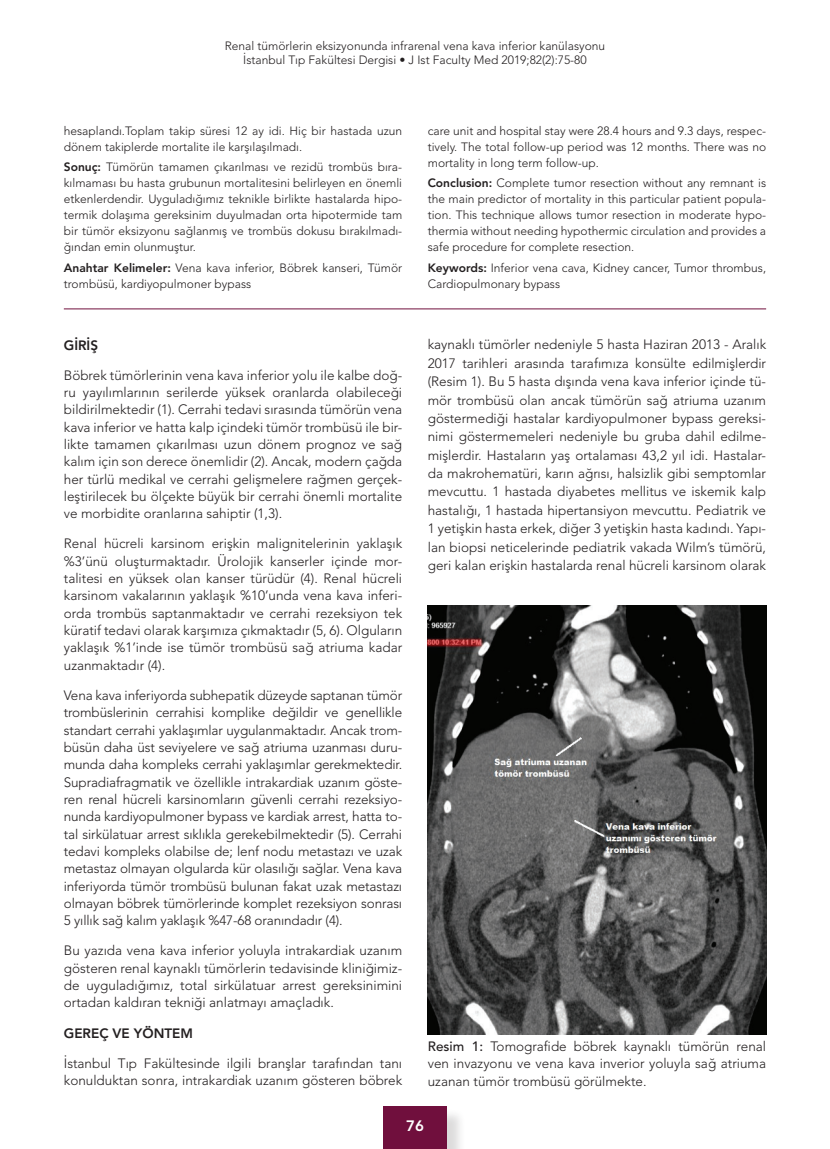
<style>
.page{position:relative;width:830px;height:1149px;background:#fff}
.page>*{position:absolute;margin:0;border:0;box-sizing:border-box;transform-origin:0 0}
.t1{font:800 15px "Avenir LT Std";color:#fff}
.t2{font:300 13.5px/17.2px "Avenir LT Std";color:#231f20;text-align:justify}
.t3{font:800 13.5px "Avenir LT Std";color:#231f20}
.t4{font:300 12px/16px "Avenir LT Std";color:#231f20}
.s1{font-weight:800}
.s2{font-weight:500}
</style>
<div class="page">
<div style="left:385px;top:1108px;width:80px;height:40px;background:#231f20;opacity:.16"></div>
<div style="left:383px;top:1106px;width:63px;height:42px;background:#700f3d"></div>
<hr style="left:64px;top:308px;width:701px;height:1px;background:#700f3d">
<img style="left:427px;top:605px;width:338px;height:428px">
<p class="t4" style="left:224px;top:39px;width:382px;line-height:14.4px;text-align:center">Renal tümörlerin eksizyonunda infrarenal vena kava inferior kanülasyonu<br>İstanbul Tıp Fakültesi Dergisi • J Ist Faculty Med 2019;82(2):75-80</p>
<p class="t4" style="left:64px;top:122px;width:340px">hesaplandı.Toplam takip süresi 12 ay idi. Hiç bir hastada uzun dönem takiplerde mortalite ile karşılaşılmadı.</p>
<p class="t4" style="left:64px;top:159px;width:340px;text-align:justify"><span class="s1">Sonuç:</span> Tümörün tamamen çıkarılması ve rezidü trombüs bıra&shy;kılmaması bu hasta grubunun mortalitesini belirleyen en önemli etkenlerdendir. Uyguladığımız teknikle birlikte hastalarda hipo&shy;termik dolaşıma gereksinim duyulmadan orta hipotermide tam bir tümör eksizyonu sağlanmış ve trombüs dokusu bırakılmadı&shy;ğından emin olunmuştur.</p>
<p class="t4" style="left:64px;top:259px;width:340px"><span class="s1">Anahtar Kelimeler:</span> Vena kava inferior, Böbrek kanseri, Tümör trombüsü, kardiyopulmoner bypass</p>
<p class="t3" style="left:64px;top:337px;width:36px">GİRİŞ</p>
<p class="t2" style="left:64px;top:366px;width:340px">Böbrek tümörlerinin vena kava inferior yolu ile kalbe doğ&shy;ru yayılımlarının serilerde yüksek oranlarda olabileceği bildirilmektedir (1). Cerrahi tedavi sırasında tümörün vena kava inferior ve hatta kalp içindeki tümör trombüsü ile bir&shy;likte tamamen çıkarılması uzun dönem prognoz ve sağ kalım için son derece önemlidir (2). Ancak, modern çağda her türlü medikal ve cerrahi gelişmelere rağmen gerçek&shy;leştirilecek bu ölçekte büyük bir cerrahi önemli mortalite ve morbidite oranlarına sahiptir (1,3).</p>
<p class="t2" style="left:64px;top:535px;width:340px">Renal hücreli karsinom erişkin malignitelerinin yaklaşık %3’ünü oluşturmaktadır. Ürolojik kanserler içinde mor&shy;talitesi en yüksek olan kanser türüdür (4). Renal hücreli karsinom vakalarının yaklaşık %10’unda vena kava inferi&shy;orda trombüs saptanmaktadır ve cerrahi rezeksiyon tek küratif tedavi olarak karşımıza çıkmaktadır (5, 6). Olguların yaklaşık %1’inde ise tümör trombüsü sağ atriuma kadar uzanmaktadır (4).</p>
<p class="t2" style="left:64px;top:686px;width:340px">Vena kava inferiyorda subhepatik düzeyde saptanan tümör trombüslerinin cerrahisi komplike değildir ve genellikle standart cerrahi yaklaşımlar uygulanmaktadır. Ancak trom&shy;büsün daha üst seviyelere ve sağ atriuma uzanması duru&shy;munda daha kompleks cerrahi yaklaşımlar gerekmektedir.<br>Supradiafragmatik ve özellikle intrakardiak uzanım göste&shy;ren renal hücreli karsinomların güvenli cerrahi rezeksiyo&shy;nunda kardiyopulmoner bypass ve kardiak arrest, hatta to&shy;tal sirkülatuar arrest sıklıkla gerekebilmektedir (5). Cerrahi tedavi kompleks olabilse de; lenf nodu metastazı ve uzak metastaz olmayan olgularda kür olasılığı sağlar. Vena kava inferiyorda tümör trombüsü bulunan fakat uzak metastazı olmayan böbrek tümörlerinde komplet rezeksiyon sonrası 5 yıllık sağ kalım yaklaşık %47-68 oranındadır (4).</p>
<p class="t2" style="left:64px;top:941px;width:340px">Bu yazıda vena kava inferior yoluyla intrakardiak uzanım gösteren renal kaynaklı tümörlerin tedavisinde kliniğimiz&shy;de uyguladığımız, total sirkülatuar arrest gereksinimini ortadan kaldıran tekniği anlatmayı amaçladık.</p>
<p class="t3" style="left:64px;top:1024px;width:130px">GEREÇ VE YÖNTEM</p>
<p class="t2" style="left:64px;top:1053px;width:340px">İstanbul Tıp Fakültesinde ilgili branşlar tarafından tanı konulduktan sonra, intrakardiak uzanım gösteren böbrek</p>
<p class="t4" style="left:427px;top:122px;width:340px;text-align:justify">care unit and hospital stay were 28.4 hours and 9.3 days, respec&shy;tively. The total follow-up period was 12 months. There was no mortality in long term follow-up.</p>
<p class="t4" style="left:427px;top:175px;width:340px;text-align:justify"><span class="s1">Conclusion:</span> Complete tumor resection without any remnant is the main predictor of mortality in this particular patient popula&shy;tion. This technique allows tumor resection in moderate hypo&shy;thermia without needing hypothermic circulation and provides a safe procedure for complete resection.</p>
<p class="t4" style="left:427px;top:259px;width:340px"><span class="s1">Keywords:</span> Inferior vena cava, Kidney cancer, Tumor thrombus,<br>Cardiopulmonary bypass</p>
<p class="t2" style="left:427px;top:335px;width:340px;line-height:18.3px">kaynaklı tümörler nedeniyle 5 hasta Haziran 2013 - Aralık 2017 tarihleri arasında tarafımıza konsülte edilmişlerdir (Resim 1). Bu 5 hasta dışında vena kava inferior içinde tü&shy;mör trombüsü olan ancak tümörün sağ atriuma uzanım göstermediği hastalar kardiyopulmoner bypass gereksi&shy;nimi göstermemeleri nedeniyle bu gruba dahil edilme&shy;mişlerdir. Hastaların yaş ortalaması 43,2 yıl idi. Hastalar&shy;da makrohematüri, karın ağrısı, halsizlik gibi semptomlar mevcuttu. 1 hastada diyabetes mellitus ve iskemik kalp hastalığı, 1 hastada hipertansiyon mevcuttu. Pediatrik ve 1 yetişkin hasta erkek, diğer 3 yetişkin hasta kadındı. Yapı&shy;lan biopsi neticelerinde pediatrik vakada Wilm’s tümörü, geri kalan erişkin hastalarda renal hücreli karsinom olarak</p>
<p class="t2" style="left:427px;top:1037px;width:340px"><span class="s2">Resim 1:</span> Tomografide böbrek kaynaklı tümörün renal ven invazyonu ve vena kava inverior yoluyla sağ atriuma uzanan tümör trombüsü görülmekte.</p>
<p class="t1" style="left:406px;top:1115px;width:19px">76</p>
</div>
